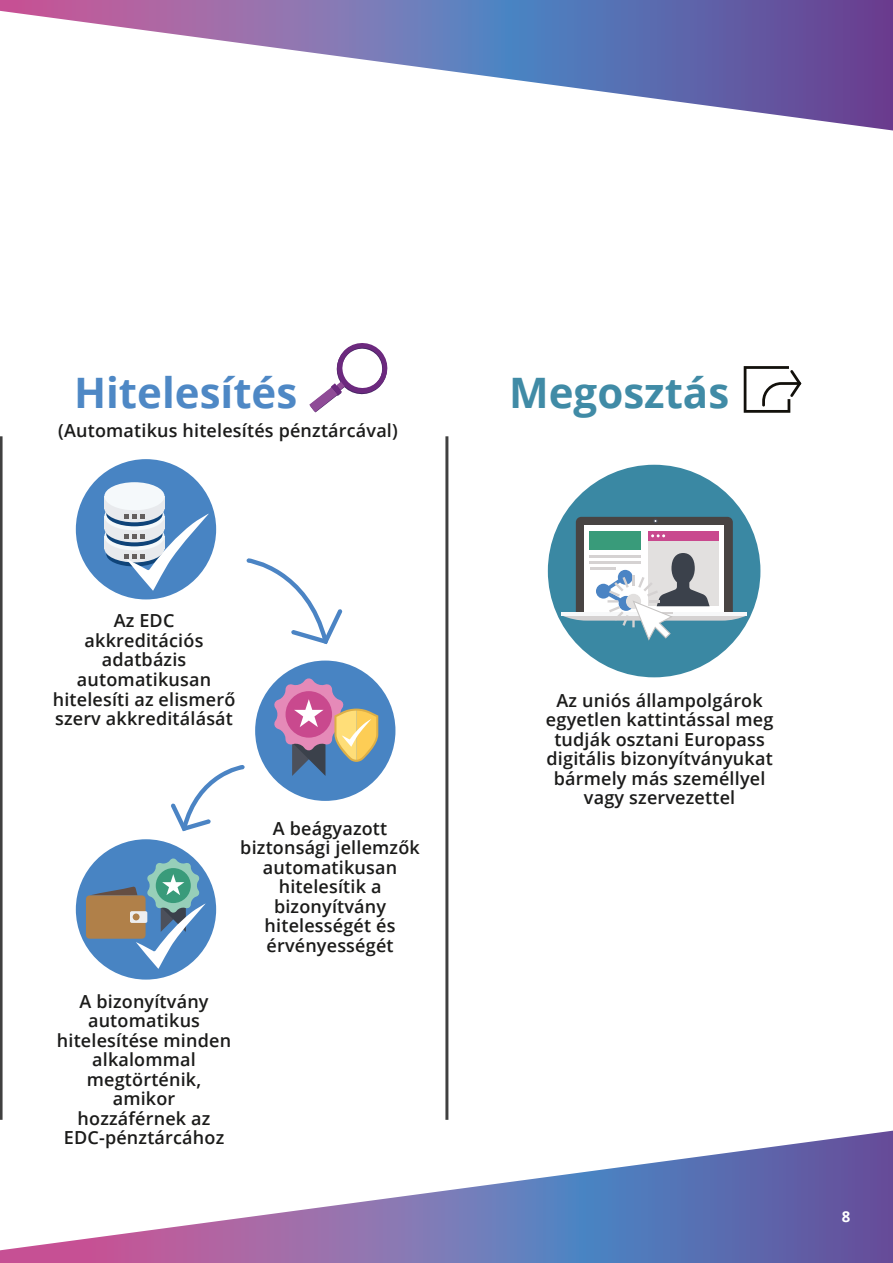
<style>
.page{position:relative;width:893px;height:1263px;background:#fff}
.page>*{position:absolute;margin:0;border:0;box-sizing:border-box;transform-origin:0 0}
.Body{font:700 42px "Open Sans";color:#4e88c5}
.Body-2{font:700 42px "Open Sans";color:#408ba6}
.Body-3{font:600 18px/19.5px "Open Sans";letter-spacing:.01em;color:#1b1b1a;text-align:center}
.t1{font:700 15px "Open Sans";color:#fff}
</style>
<div class="page">
<svg style="left:0;top:1131px;width:893px;height:132px"></svg>
<svg style="left:0;top:0;width:893px;height:130px"></svg>
<hr style="left:445px;top:436px;width:3px;height:684px;background:#000">
<hr style="left:0;top:436px;width:3px;height:684px;background:#000">
<div style="left:76px;top:459px;width:140px;height:140px;background:#4884c3;border-radius:50%"></div>
<div style="left:548px;top:465px;width:212px;height:212px;background:#3a88a3;border-radius:50%"></div>
<div style="left:76px;top:839px;width:140px;height:140px;background:#4884c3;border-radius:50%"></div>
<div style="left:255px;top:660px;width:140px;height:141px;background:#4884c3;border-radius:50%"></div>
<svg style="left:744px;top:366px;width:57px;height:47px"></svg>
<svg style="left:309px;top:343px;width:79px;height:69px"></svg>
<svg style="left:246px;top:558px;width:96px;height:86px"></svg>
<svg style="left:171px;top:765px;width:74px;height:66px"></svg>
<svg style="left:106px;top:542px;width:57px;height:24px"></svg>
<div style="left:104px;top:534px;width:61px;height:28px;background:#e8eaed;border-radius:50%"></div>
<div style="left:104px;top:536px;width:61px;height:12px;background:#e8eaed"></div>
<svg style="left:104px;top:522px;width:61px;height:28px"></svg>
<svg style="left:106px;top:522px;width:57px;height:24px"></svg>
<div style="left:104px;top:514px;width:61px;height:28px;background:#e8eaed;border-radius:50%"></div>
<div style="left:104px;top:516px;width:61px;height:12px;background:#e8eaed"></div>
<svg style="left:104px;top:502px;width:61px;height:28px"></svg>
<svg style="left:106px;top:502px;width:57px;height:24px"></svg>
<div style="left:104px;top:494px;width:61px;height:28px;background:#e8eaed;border-radius:50%"></div>
<div style="left:104px;top:496px;width:61px;height:12px;background:#e8eaed"></div>
<div style="left:104px;top:482px;width:61px;height:28px;background:#f5f9fb;border-radius:50%"></div>
<svg style="left:124px;top:513px;width:85px;height:78px"></svg>
<svg style="left:273px;top:678px;width:105px;height:98px"></svg>
<svg style="left:562px;top:517px;width:185px;height:124px"></svg>
<svg style="left:86px;top:858px;width:120px;height:111px"></svg>
<p class="Body" style="left:74px;top:363px;width:225px">Hitelesítés</p>
<p class="Body-2" style="left:509px;top:363px;width:221px">Megosztás</p>
<p class="Body-3" style="left:58px;top:420px;width:341px">(Automatikus hitelesítés pénztárcával)</p>
<p class="Body-3" style="left:53px;top:611px;width:184px">Az EDC akkreditációs adatbázis automatikusan hitelesíti az elismerő szerv akkreditálását</p>
<p class="Body-3" style="left:240px;top:818px;width:181px">A beágyazott biztonsági jellemzők automatikusan hitelesítik a bizonyítvány hitelességét és érvényességét</p>
<p class="Body-3" style="left:57px;top:991px;width:176px">A bizonyítvány automatikus hitelesítése minden alkalommal megtörténik, amikor hozzáférnek az<br>EDC-pénztárcához</p>
<p class="Body-3" style="left:546px;top:690px;width:229px">Az uniós állampolgárok egyetlen kattintással meg tudják osztani Europass digitális bizonyítványukat bármely más személlyel vagy szervezettel</p>
<p class="t1" style="left:842px;top:1206px;width:10px">8</p>
</div>
